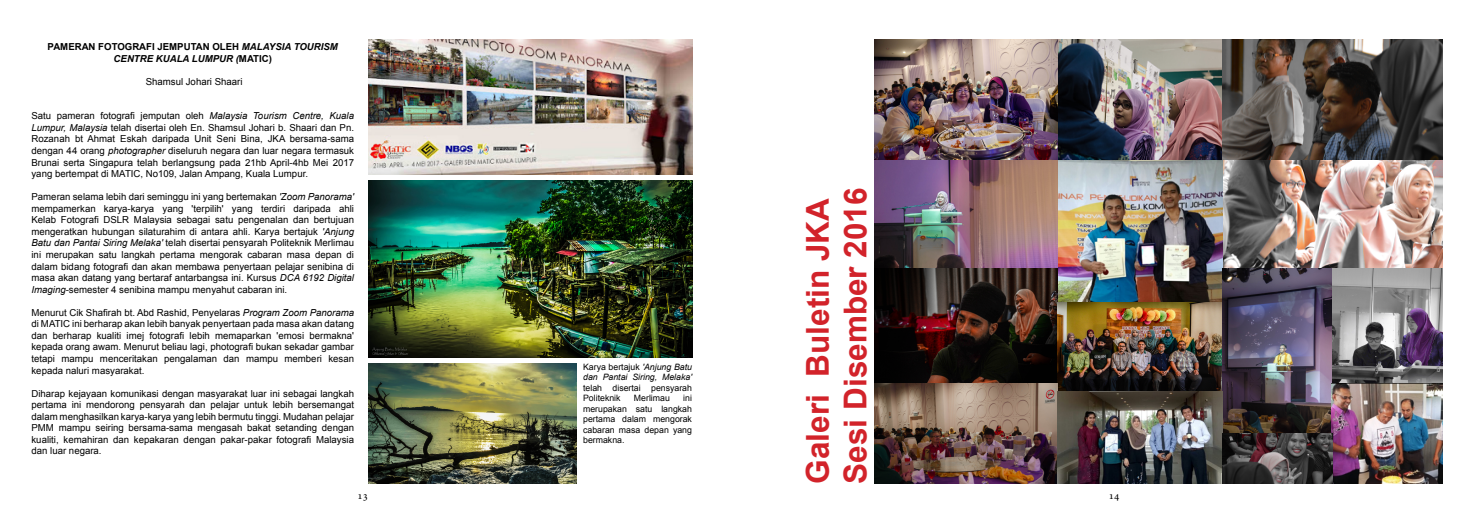
<style>
.page{position:relative;width:1474px;height:521px;background:#fff}
.page>*{position:absolute;margin:0;border:0;box-sizing:border-box;transform-origin:0 0}
.t1{font:700 31.5px/37.8px "Arial";color:#d2232a}
.t2{font:10.5px "Adobe Hebrew";color:#000}
.t3{font:9.62px/11.5px "Arial";color:#000}
.t4{font:700 9.62px/11.5px "Arial";color:#000;text-align:center}
.t5{font:italic 9.62px "Arial";color:#000}
.t6{font:8.75px/10.5px "Arial";color:#000}
.t7{font:italic 8.75px/10.5px "Arial";color:#000;text-align:right}
.s1{font-style:italic}
.s2{font-style:normal}
</style>
<div class="page">
<img style="left:368px;top:181px;width:324px;height:176px">
<img style="left:368px;top:363px;width:208px;height:120px">
<img style="left:874px;top:40px;width:348px;height:443px">
<img style="left:1222px;top:40px;width:220px;height:229px">
<img style="left:1332px;top:269px;width:110px;height:114px">
<img style="left:1222px;top:269px;width:110px;height:214px">
<img style="left:1331px;top:384px;width:111px;height:99px">
<img style="left:368px;top:40px;width:324px;height:135px">
<p class="t4" style="left:48px;top:41px;width:292px">PAMERAN FOTOGRAFI JEMPUTAN OLEH <span class="s1">MALAYSIA TOURISM<br>CENTRE KUALA LUMPUR (</span>MATIC(</p>
<p class="t3" style="left:146px;top:76px;width:98px">Shamsul Johari Shaari</p>
<p class="t5" style="left:329px;top:110px;width:26px">Kuala</p>
<p class="t3" style="left:31px;top:110px;width:21px">Satu</p>
<p class="t3" style="left:31px;top:122px;width:324px"><span class="s1">Lumpur, Malaysia</span> telah disertai oleh En. Shamsul Johari .b Shaari dan Pn.</p>
<p class="t3" style="left:290px;top:133px;width:66px">bersama-sama</p>
<p class="t3" style="left:100px;top:110px;width:36px">fotografi</p>
<p class="t5" style="left:292px;top:110px;width:33px">Centre,</p>
<p class="t3" style="left:141px;top:110px;width:41px">jemputan</p>
<p class="t3" style="left:186px;top:110px;width:20px">oleh</p>
<p class="t5" style="left:209px;top:110px;width:39px">Malaysia</p>
<p class="t5" style="left:253px;top:110px;width:35px">Tourism</p>
<p class="t3" style="left:57px;top:110px;width:39px">pameran</p>
<p class="t3" style="left:217px;top:133px;width:21px">Seni</p>
<p class="t3" style="left:31px;top:133px;width:324px">Rozanah<br>dengan 44 orang <span class="s1">photographer</span> diseluruh negara dan luar negara termasuk Brunai serta Singapura telah berlangsung pada 21hb April-4hb Mei 2017 yang bertempat di MATIC, No109, Jalan Ampang, Kuala Lumpur.</p>
<p class="t3" style="left:31px;top:191px;width:324px;text-align:right">Pameran selama lebih dari seminggu ini yang bertemakan <span class="s1">'Zoom Panorama' </span>ahli</p>
<p class="t3" style="left:75px;top:133px;width:10px">bt</p>
<p class="t3" style="left:87px;top:133px;width:29px">Ahmat</p>
<p class="t3" style="left:120px;top:133px;width:28px">Eskah</p>
<p class="t3" style="left:152px;top:133px;width:39px">daripada</p>
<p class="t3" style="left:194px;top:133px;width:19px">Unit</p>
<p class="t3" style="left:241px;top:133px;width:23px">Bina,</p>
<p class="t3" style="left:268px;top:133px;width:19px">JKA</p>
<p class="t3" style="left:31px;top:203px;width:66px">mempamerkan</p>
<p class="t3" style="left:104px;top:203px;width:52px">karya-karya</p>
<p class="t3" style="left:192px;top:203px;width:34px">'terpilih'</p>
<p class="t3" style="left:261px;top:203px;width:26px">terdiri</p>
<p class="t3" style="left:293px;top:203px;width:39px">daripada</p>
<p class="t3" style="left:162px;top:203px;width:22px">yang</p>
<p class="t3" style="left:232px;top:203px;width:22px">yang</p>
<p class="t3" style="left:61px;top:214px;width:39px">Fotografi</p>
<p class="t3" style="left:104px;top:214px;width:27px">DSLR</p>
<p class="t3" style="left:31px;top:214px;width:26px">Kelab</p>
<p class="t3" style="left:31px;top:226px;width:324px">mengeratkan hubungan silaturahim di antara ahli. Karya bertajuk <span class="s1">'Anjung</span></p>
<p class="t3" style="left:31px;top:237px;width:324px"><span class="s1">Batu dan Pantai Siring Melaka'</span> telah disertai pensyarah Politeknik Merlimau</p>
<p class="t3" style="left:346px;top:249px;width:9px">di</p>
<p class="t3" style="left:134px;top:214px;width:39px">Malaysia</p>
<p class="t3" style="left:177px;top:214px;width:35px">sebagai</p>
<p class="t3" style="left:238px;top:214px;width:52px">pengenalan</p>
<p class="t3" style="left:293px;top:214px;width:18px">dan</p>
<p class="t3" style="left:314px;top:214px;width:42px">bertujuan</p>
<p class="t3" style="left:215px;top:214px;width:20px">satu</p>
<p class="t3" style="left:31px;top:249px;width:324px">ini<br>dalam bidang fotografi dan akan membawa penyertaan pelajar senibina di masa akan datang yang bertaraf antarbangsa ini. Kursus <span class="s1">DCA 6192 Digital Imaging</span>-semester 4 senibina mampu menyahut cabaran ini.</p>
<p class="t3" style="left:31px;top:307px;width:324px;text-align:right">Menurut Cik Shafirah bt. Abd Rashid, Penyelaras <span class="s1">Program Zoom Panorama </span>di MATIC ini berharap akan lebih banyak penyertaan pada masa akan datang bermakna'</p>
<p class="t3" style="left:46px;top:249px;width:50px">merupakan</p>
<p class="t3" style="left:121px;top:249px;width:35px">langkah</p>
<p class="t3" style="left:200px;top:249px;width:44px">mengorak</p>
<p class="t3" style="left:247px;top:249px;width:36px">cabaran</p>
<p class="t3" style="left:315px;top:249px;width:28px">depan</p>
<p class="t3" style="left:99px;top:249px;width:20px">satu</p>
<p class="t3" style="left:160px;top:249px;width:37px">pertama</p>
<p class="t3" style="left:287px;top:249px;width:25px">masa</p>
<p class="t3" style="left:149px;top:330px;width:36px">fotografi</p>
<p class="t3" style="left:31px;top:330px;width:18px">dan</p>
<p class="t3" style="left:31px;top:341px;width:324px">kepada orang awam. Menurut beliau lagi, photografi bukan sekadar gambar</p>
<p class="t3" style="left:328px;top:353px;width:27px">kesan</p>
<p class="t3" style="left:53px;top:330px;width:40px">berharap</p>
<p class="t3" style="left:97px;top:330px;width:26px">kualiti</p>
<p class="t3" style="left:127px;top:330px;width:19px">imej</p>
<p class="t3" style="left:189px;top:330px;width:22px">lebih</p>
<p class="t3" style="left:215px;top:330px;width:58px">memaparkan</p>
<p class="t3" style="left:277px;top:330px;width:29px">'emosi</p>
<p class="t3" style="left:31px;top:353px;width:114px">tetapi<br>kepada naluri masyarakat.</p>
<p class="t3" style="left:31px;top:388px;width:324px;text-align:right">Diharap kejayaan komunikasi dengan masyarakat luar ini sebagai langkah bersemangat</p>
<p class="t3" style="left:100px;top:353px;width:59px">menceritakan</p>
<p class="t3" style="left:164px;top:353px;width:54px">pengalaman</p>
<p class="t3" style="left:223px;top:353px;width:18px">dan</p>
<p class="t3" style="left:284px;top:353px;width:39px">memberi</p>
<p class="t3" style="left:61px;top:353px;width:34px">mampu</p>
<p class="t3" style="left:246px;top:353px;width:34px">mampu</p>
<p class="t3" style="left:72px;top:399px;width:11px">ini</p>
<p class="t3" style="left:86px;top:399px;width:50px">mendorong</p>
<p class="t3" style="left:140px;top:399px;width:46px">pensyarah</p>
<p class="t3" style="left:189px;top:399px;width:18px">dan</p>
<p class="t3" style="left:210px;top:399px;width:30px">pelajar</p>
<p class="t3" style="left:244px;top:399px;width:25px">untuk</p>
<p class="t3" style="left:273px;top:399px;width:22px">lebih</p>
<p class="t3" style="left:31px;top:399px;width:37px">pertama</p>
<p class="t3" style="left:31px;top:411px;width:324px">dalam menghasilkan karya-karya yang lebih bermutu tinggi. Mudahan pelajar</p>
<p class="t3" style="left:322px;top:422px;width:34px">dengan</p>
<p class="t3" style="left:31px;top:422px;width:24px">PMM</p>
<p class="t3" style="left:95px;top:422px;width:30px">seiring</p>
<p class="t3" style="left:129px;top:422px;width:66px">bersama-sama</p>
<p class="t3" style="left:197px;top:422px;width:46px">mengasah</p>
<p class="t3" style="left:247px;top:422px;width:25px">bakat</p>
<p class="t3" style="left:275px;top:422px;width:43px">setanding</p>
<p class="t3" style="left:59px;top:422px;width:34px">mampu</p>
<p class="t3" style="left:276px;top:434px;width:36px">fotografi</p>
<p class="t3" style="left:31px;top:434px;width:72px">kualiti,<br>dan luar negara.</p>
<p class="t3" style="left:63px;top:434px;width:46px">kemahiran</p>
<p class="t3" style="left:113px;top:434px;width:18px">dan</p>
<p class="t3" style="left:134px;top:434px;width:46px">kepakaran</p>
<p class="t3" style="left:184px;top:434px;width:34px">dengan</p>
<p class="t3" style="left:220px;top:434px;width:53px">pakar-pakar</p>
<p class="t3" style="left:316px;top:434px;width:39px">Malaysia</p>
<p class="t2" style="left:357px;top:489px;width:12px">13</p>
<p class="t7" style="left:583px;top:361px;width:110px"><span class="s2">Karya bertajuk</span> 'Anjung Batu<br>Melaka'</p>
<p class="t7" style="left:632px;top:372px;width:26px">Siring,</p>
<p class="t7" style="left:583px;top:372px;width:16px">dan</p>
<p class="t7" style="left:602px;top:372px;width:26px">Pantai</p>
<p class="t6" style="left:583px;top:382px;width:20px">telah</p>
<p class="t6" style="left:612px;top:382px;width:30px">disertai</p>
<p class="t6" style="left:651px;top:382px;width:42px">pensyarah</p>
<p class="t6" style="left:583px;top:393px;width:39px">Politeknik</p>
<p class="t6" style="left:583px;top:403px;width:45px">merupakan</p>
<p class="t6" style="left:634px;top:393px;width:37px">Merlimau</p>
<p class="t6" style="left:683px;top:393px;width:10px">ini</p>
<p class="t6" style="left:636px;top:403px;width:18px">satu</p>
<p class="t6" style="left:661px;top:403px;width:32px">langkah</p>
<p class="t6" style="left:622px;top:414px;width:25px">dalam</p>
<p class="t6" style="left:583px;top:414px;width:34px">pertama</p>
<p class="t6" style="left:653px;top:414px;width:40px">mengorak</p>
<p class="t6" style="left:583px;top:424px;width:43px">cabaran bermakna.</p>
<p class="t6" style="left:644px;top:424px;width:26px">depan</p>
<p class="t6" style="left:619px;top:424px;width:23px">masa</p>
<p class="t6" style="left:673px;top:424px;width:20px">yang</p>
<h1 class="t1" style="left:799px;top:483px;width:297px;rotate:-90deg">Galeri<br>Sesi Disember 2016</h1>
<h1 class="t1" style="left:799px;top:377px;width:180px;rotate:-90deg">Buletin JKA</h1>
<p class="t2" style="left:1108px;top:489px;width:12px">14</p>
</div>
